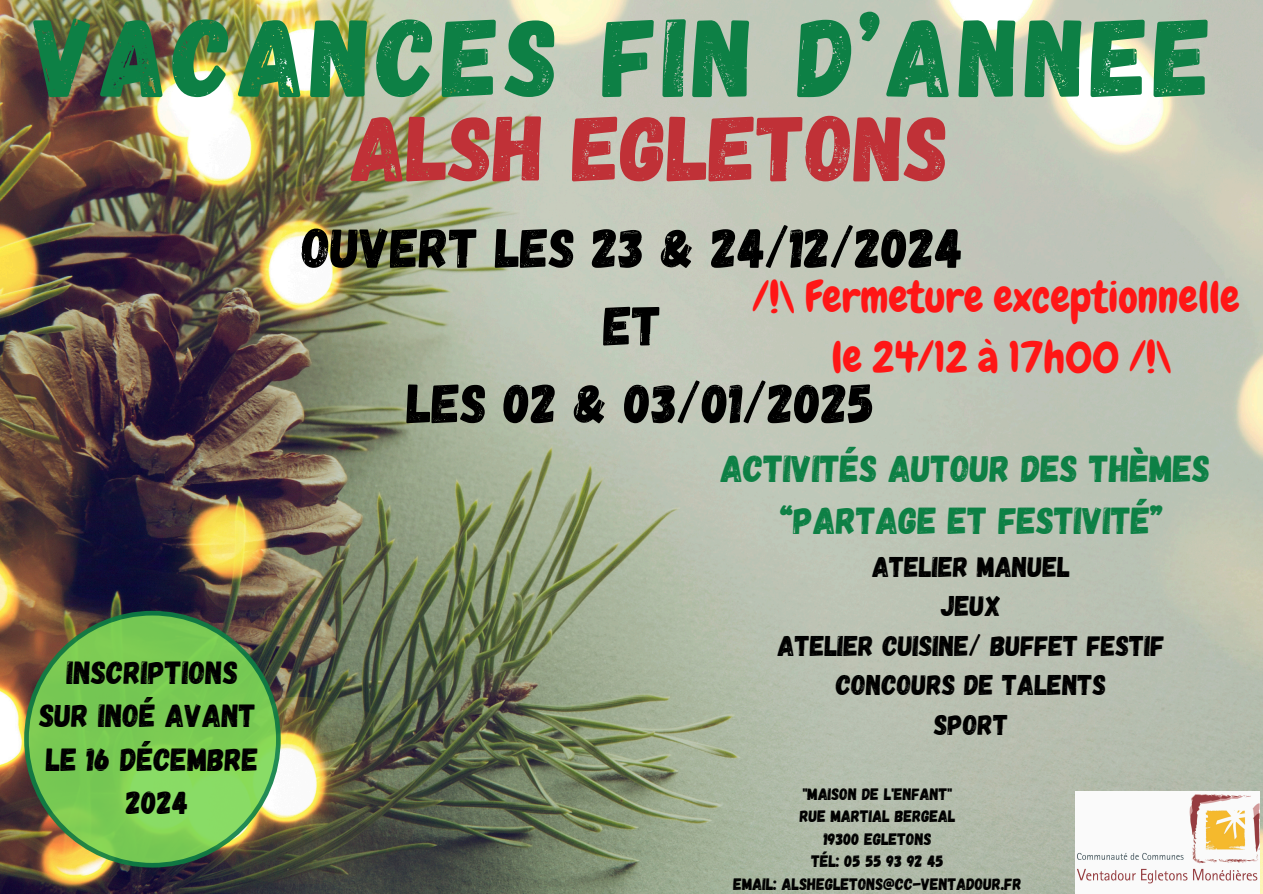
<style>
.page{position:relative;width:1263px;height:894px;background:#fff}
.page>*{position:absolute;margin:0;border:0;box-sizing:border-box;transform-origin:0 0}
.t1{font:111px "Gagalin";letter-spacing:.05em;color:#0d8045}
.t2{font:92.7px "Gagalin";color:#c03137}
.t3{font:55.5px/77.7px "Gagalin";color:#000;text-align:center}
.t4{font:43.5px/59.7px "Chewy";color:#ff1616;text-align:center}
.t5{font:37.5px/51.8px "Gagalin";color:#0d8045;text-align:center}
.t6{font:31.95px/43.5px "Gagalin";color:#000;text-align:center}
.t7{font:28.5px/39.3px "Gagalin";color:#000;text-align:center}
.t8{font:16.5px "Gagalin";color:#000}
</style>
<div class="page">
<img style="left:0;top:0;width:1263px;height:893px">
<svg style="left:24px;top:610px;width:257px;height:257px;background:#74b050"></svg>
<img style="left:1075px;top:791px;width:184px;height:102px">
<h1 class="t1" style="left:34px;top:-15px;width:1179px">VACANCES FIN D’ANNEE</h1>
<h2 class="t2" style="left:351px;top:88px;width:599px">ALSH EGLETONS</h2>
<p class="t6" style="left:39px;top:648px;width:221px">INSCRIPTIONS<br>SUR INOÉ AVANT<br>LE 16 DÉCEMBRE<br>2024</p>
<h3 class="t3" style="left:302px;top:206px;width:662px">OUVERT LES 23 &amp; 24/12/2024<br>ET<br>LES 02 &amp; 03/01/2025</h3>
<p class="t4" style="left:753px;top:267px;width:489px">/!\ Fermeture exceptionnelle le 24/12 à 17h00 /!\</p>
<p class="t5" style="left:721px;top:441px;width:491px">ACTIVITÉS AUTOUR DES THÈMES “PARTAGE ET FESTIVITÉ”</p>
<p class="t7" style="left:778px;top:545px;width:388px">ATELIER MANUEL<br>JEUX<br>ATELIER CUISINE/ BUFFET FESTIF<br>CONCOURS DE TALENTS<br>SPORT</p>
<h4 class="t8" style="left:803px;top:782px;width:151px">"MAISON DE L'ENFANT"</h4>
<h5 class="t8" style="left:800px;top:805px;width:157px">RUE MARTIAL BERGEAL</h5>
<h6 class="t8" style="left:824px;top:827px;width:109px">19300 EGLETONS</h6>
<p class="t8" style="left:811px;top:850px;width:134px">TÉL: 05 55 93 92 45</p>
<p class="t8" style="left:733px;top:872px;width:290px">EMAIL: ALSHEGLETONS@CC-VENTADOUR.FR</p>
</div>
